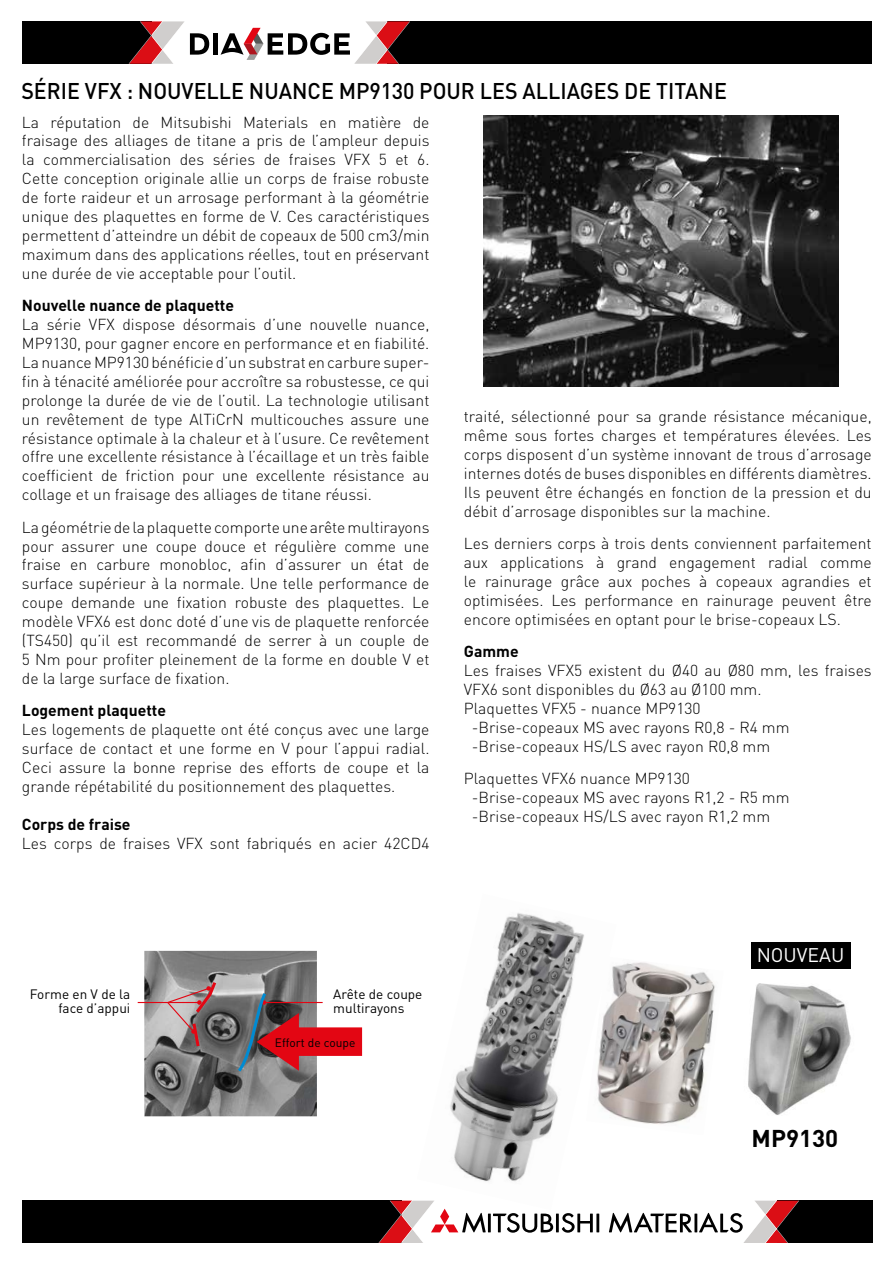
<style>
.page{position:relative;width:893px;height:1263px;background:#fff}
.page>*{position:absolute;margin:0;border:0;box-sizing:border-box;transform-origin:0 0}
.t1{font:700 24px "DIN Pro";color:#000}
.Headline_Planet_Blue{font:500 22.5px "DIN Pro";color:#000;scale:.95 1}
.t2{font:19.5px "DIN Pro";color:#fff}
.t3{font:300 15.75px/18.9px "DIN Pro";color:#000;text-align:justify}
.t4{font:700 15.75px "DIN Pro";color:#000}
.MSS1_Table-7_5{font:13.5px "DIN Pro";color:#000}
.MSS1_Table-7_5-2{font:12px "DIN Pro";color:#000}
</style>
<div class="page">
<hr style="left:488px;top:1213px;width:3px;height:19px;background:#000">
<hr style="left:596px;top:1213px;width:3px;height:19px;background:#000">
<hr style="left:556px;top:1213px;width:3px;height:19px;background:#000">
<svg style="left:562px;top:1213px;width:31px;height:20px"></svg>
<svg style="left:493px;top:1213px;width:60px;height:20px"></svg>
<hr style="left:694px;top:1213px;width:3px;height:19px;background:#000">
<svg style="left:609px;top:1213px;width:83px;height:19px"></svg>
<div style="left:213px;top:33px;width:5px;height:22px;background:#000"></div>
<div style="left:388px;top:21px;width:484px;height:43px;background:#000"></div>
<svg style="left:221px;top:21px;width:189px;height:43px"></svg>
<div style="left:22px;top:21px;width:129px;height:43px;background:#000"></div>
<svg style="left:129px;top:21px;width:80px;height:43px"></svg>
<div style="left:777px;top:1200px;width:95px;height:43px;background:#000"></div>
<svg style="left:699px;top:1200px;width:100px;height:43px"></svg>
<div style="left:22px;top:1200px;width:379px;height:43px;background:#000"></div>
<svg style="left:378px;top:1200px;width:108px;height:43px"></svg>
<img style="left:483px;top:116px;width:356px;height:270px">
<img style="left:417px;top:913px;width:167px;height:297px">
<img style="left:597px;top:962px;width:118px;height:162px">
<img style="left:748px;top:966px;width:103px;height:149px">
<img style="left:144px;top:951px;width:173px;height:165px">
<hr style="left:138px;top:1002px;width:61px;height:1px;background:#e30613">
<svg style="left:235px;top:990px;width:127px;height:85px"></svg>
<svg style="left:166px;top:979px;width:53px;height:70px;background:#998586"></svg>
<div style="left:751px;top:942px;width:99px;height:26px;background:#000"></div>
<p class="Headline_Planet_Blue" style="left:21px;top:73px;width:744px">SÉRIE VFX : NOUVELLE NUANCE MP9130 POUR LES ALLIAGES DE TITANE</p>
<p class="t3" style="left:22px;top:111px;width:409px">La réputation de Mitsubishi Materials en matière de fraisage des alliages de titane a pris de l’ampleur depuis la commercialisation des séries de fraises VFX 5 et 6.<br>Cette conception originale allie un corps de fraise robuste de forte raideur et un arrosage performant à la géométrie unique des plaquettes en forme de V. Ces caractéristiques permettent d’atteindre un débit de copeaux de 500 cm3/min maximum dans des applications réelles, tout en préservant une durée de vie acceptable pour l’outil.</p>
<p class="t4" style="left:22px;top:292px;width:214px">Nouvelle nuance de plaquette</p>
<p class="t3" style="left:22px;top:314px;width:409px">La série VFX dispose désormais d’une nouvelle nuance, MP9130, pour gagner encore en performance et en fiabilité.<br>La nuance MP9130 bénéficie d’un substrat en carbure super&shy;fin à ténacité améliorée pour accroître sa robustesse, ce qui prolonge la durée de vie de l’outil. La technologie utilisant un revêtement de type AlTiCrN multicouches assure une résistance optimale à la chaleur et à l’usure. Ce revêtement offre une excellente résistance à l’écaillage et un très faible coefficient de friction pour une excellente résistance au collage et un fraisage des alliages de titane réussi.</p>
<p class="t3" style="left:22px;top:516px;width:409px">La géométrie de la plaquette comporte une arête multirayons pour assurer une coupe douce et régulière comme une fraise en carbure monobloc, afin d’assurer un état de surface supérieur à la normale. Une telle performance de coupe demande une fixation robuste des plaquettes. Le modèle VFX6 est donc doté d’une vis de plaquette renforcée (TS450) qu’il est recommandé de serrer à un couple de 5 Nm pour profiter pleinement de la forme en double V et de la large surface de fixation.</p>
<p class="t4" style="left:22px;top:697px;width:146px">Logement plaquette</p>
<p class="t3" style="left:22px;top:719px;width:409px">Les logements de plaquette ont été conçus avec une large surface de contact et une forme en V pour l’appui radial.<br>Ceci assure la bonne reprise des efforts de coupe et la grande répétabilité du positionnement des plaquettes.</p>
<p class="t4" style="left:22px;top:811px;width:110px">Corps de fraise</p>
<p class="t3" style="left:22px;top:832px;width:409px">Les corps de fraises VFX sont fabriqués en acier 42CD4</p>
<p class="t3" style="left:464px;top:406px;width:409px">traité, sélectionné pour sa grande résistance mécanique, même sous fortes charges et températures élevées. Les corps disposent d’un système innovant de trous d’arrosage internes dotés de buses disponibles en différents diamètres.<br>Ils peuvent être échangés en fonction de la pression et du débit d’arrosage disponibles sur la machine.</p>
<p class="t3" style="left:464px;top:533px;width:409px">Les derniers corps à trois dents conviennent parfaitement aux applications à grand engagement radial comme le rainurage grâce aux poches à copeaux agrandies et optimisées. Les performance en rainurage peuvent être encore optimisées en optant pour le brise-copeaux LS.</p>
<p class="t4" style="left:464px;top:638px;width:56px">Gamme</p>
<p class="t3" style="left:464px;top:660px;width:409px">Les fraises VFX5 existent du Ø40 au Ø80 mm, les fraises<br>VFX6 sont disponibles du Ø63 au Ø100 mm.</p>
<p class="t3" style="left:464px;top:697px;width:238px">Plaquettes VFX5 - nuance MP9130</p>
<p class="t3" style="left:472px;top:716px;width:319px">-Brise-copeaux MS avec rayons R0,8 - R4 mm</p>
<p class="t3" style="left:472px;top:735px;width:300px">-Brise-copeaux HS/LS avec rayon R0,8 mm</p>
<p class="t3" style="left:464px;top:768px;width:228px">Plaquettes VFX6 nuance MP9130</p>
<p class="t3" style="left:472px;top:787px;width:319px">-Brise-copeaux MS avec rayons R1,2 - R5 mm</p>
<p class="t3" style="left:472px;top:805px;width:300px">-Brise-copeaux HS/LS avec rayon R1,2 mm</p>
<p class="MSS1_Table-7_5" style="left:30px;top:983px;width:102px">Forme en V de la</p>
<p class="MSS1_Table-7_5" style="left:59px;top:997px;width:73px">face d’appui</p>
<p class="MSS1_Table-7_5" style="left:333px;top:983px;width:91px">Arête de coupe</p>
<p class="MSS1_Table-7_5" style="left:333px;top:997px;width:73px">multirayons</p>
<p class="MSS1_Table-7_5-2" style="left:275px;top:1033px;width:82px">Effort de coupe</p>
<p class="t2" style="left:757px;top:939px;width:89px">NOUVEAU</p>
<p class="t1" style="left:752px;top:1119px;width:88px">MP9130</p>
</div>
